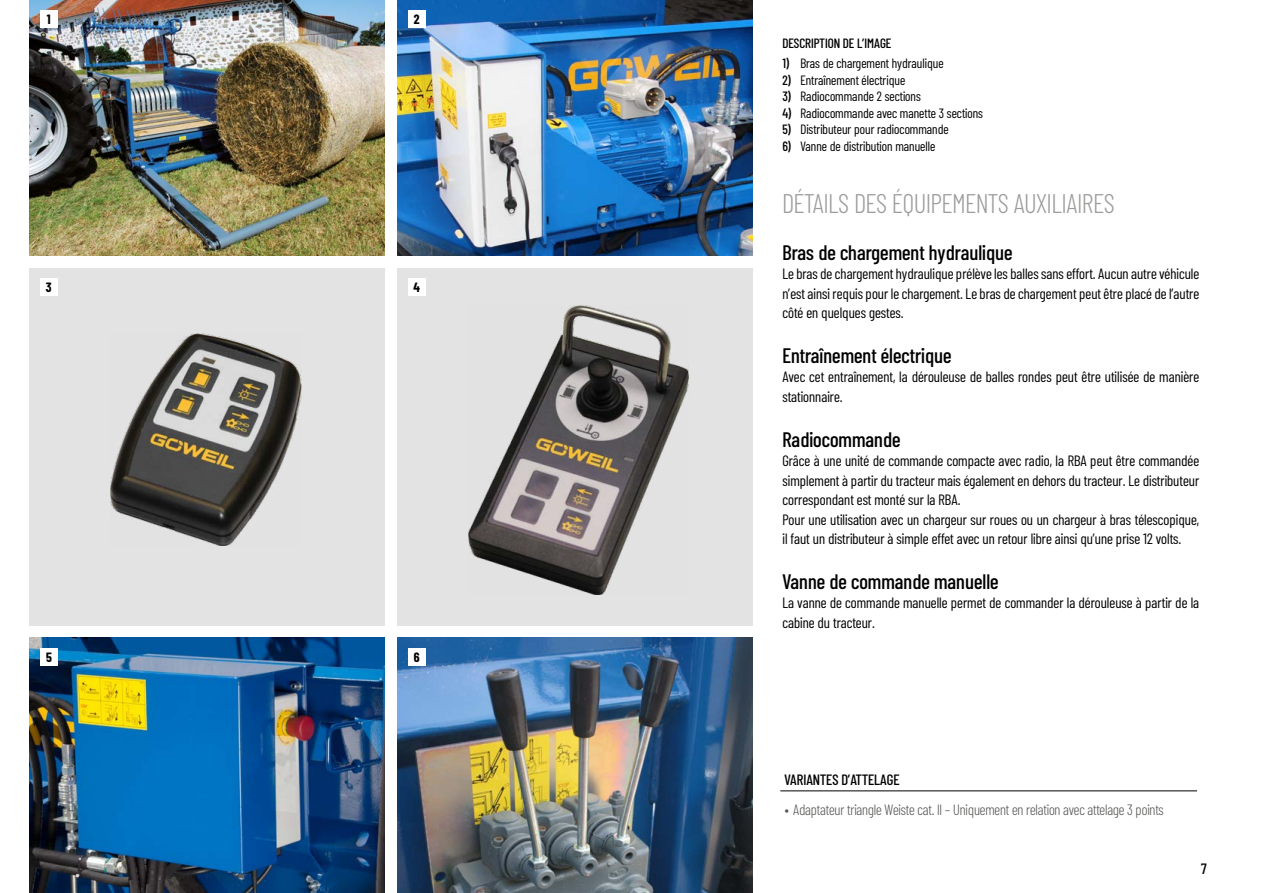
<style>
.page{position:relative;width:1263px;height:893px;background:#fff}
.page>*{position:absolute;margin:0;border:0;box-sizing:border-box;transform-origin:0 0}
.t1{font:300 27px "Barlow Condensed";color:#9d9d9c}
.t2{font:500 21px "Barlow Condensed";color:#000}
.t3{font:15px/19.5px "Barlow Condensed";color:#000}
.t4{font:300 15px "Barlow Condensed";letter-spacing:-.01em;color:#575756}
.t5{font:500 15px "Barlow Condensed";color:#000}
.t6{font:13.5px "Barlow Condensed";color:#000}
.t7{font:500 13.5px "Barlow Condensed";color:#000}
.t8{font:700 13.5px "Barlow Condensed";color:#000}
.s1{font-weight:500}
</style>
<div class="page">
<img style="left:30px;top:0;width:355px;height:255px">
<div style="left:29px;top:268px;width:355px;height:357px;background:#e3e3e3"></div>
<img style="left:29px;top:638px;width:355px;height:255px">
<div style="left:398px;top:268px;width:355px;height:357px;background:#e3e3e3"></div>
<div style="left:40px;top:279px;width:17px;height:17px;background:#fff"></div>
<div style="left:40px;top:11px;width:17px;height:17px;background:#fff"></div>
<img style="left:398px;top:638px;width:355px;height:255px">
<div style="left:408px;top:279px;width:17px;height:17px;background:#fff"></div>
<img style="left:469px;top:305px;width:219px;height:289px">
<img style="left:111px;top:334px;width:190px;height:211px">
<div style="left:408px;top:648px;width:17px;height:17px;background:#fff"></div>
<div style="left:40px;top:648px;width:17px;height:17px;background:#fff"></div>
<img style="left:398px;top:0;width:355px;height:255px">
<div style="left:408px;top:11px;width:17px;height:17px;background:#fff"></div>
<hr style="left:780px;top:791px;width:417px;height:1px;background:#000">
<p class="t8" style="left:47px;top:10px;width:5px">1</p>
<p class="t8" style="left:46px;top:278px;width:7px">3</p>
<p class="t8" style="left:414px;top:10px;width:7px">2</p>
<p class="t8" style="left:413px;top:278px;width:8px">4</p>
<p class="t8" style="left:46px;top:647px;width:7px">5</p>
<p class="t8" style="left:414px;top:647px;width:7px">6</p>
<p class="t8" style="left:414px;top:647px;width:7px">2</p>
<p class="t7" style="left:782px;top:33px;width:110px">DESCRIPTION DE L’IMAGE</p>
<p class="t6" style="left:782px;top:54px;width:163px"><span class="s1">1)</span> Bras de chargement hydraulique</p>
<p class="t6" style="left:782px;top:70px;width:124px"><span class="s1">2)</span> Entraînement électrique</p>
<p class="t6" style="left:782px;top:87px;width:140px"><span class="s1">3)</span> Radiocommande 2 sections</p>
<p class="t6" style="left:782px;top:103px;width:202px"><span class="s1">4)</span> Radiocommande avec manette 3 sections</p>
<p class="t6" style="left:782px;top:120px;width:168px"><span class="s1">5)</span> Distributeur pour radiocommande</p>
<p class="t6" style="left:782px;top:136px;width:154px"><span class="s1">6)</span> Vanne de distribution manuelle</p>
<h1 class="t1" style="left:782px;top:184px;width:334px">DÉTAILS DES ÉQUIPEMENTS AUXILIAIRES</h1>
<h2 class="t2" style="left:782px;top:237px;width:232px">Bras de chargement hydraulique</h2>
<p class="t3" style="left:782px;top:263px;width:418px;text-align:justify">Le bras de chargement hydraulique prélève les balles sans effort. Aucun autre véhicule n’est ainsi requis pour le chargement. Le bras de chargement peut être placé de l’autre côté en quelques gestes.</p>
<h2 class="t2" style="left:782px;top:340px;width:171px">Entraînement électrique</h2>
<p class="t3" style="left:782px;top:366px;width:418px">Avec cet entraînement, la dérouleuse de balles rondes peut être utilisée de manière stationnaire.</p>
<h2 class="t2" style="left:782px;top:424px;width:120px">Radiocommande</h2>
<p class="t3" style="left:782px;top:450px;width:418px">Grâce à une unité de commande compacte avec radio, la RBA peut être commandée simplement à partir du tracteur mais également en dehors du tracteur. Le distributeur correspondant est monté sur la RBA.<br>Pour une utilisation avec un chargeur sur roues ou un chargeur à bras télescopique, il faut un distributeur à simple effet avec un retour libre ainsi qu’une prise 12 volts.</p>
<h2 class="t2" style="left:782px;top:566px;width:218px">Vanne de commande manuelle</h2>
<p class="t3" style="left:782px;top:592px;width:418px">La vanne de commande manuelle permet de commander la dérouleuse à partir de la cabine du tracteur.</p>
<p class="t5" style="left:784px;top:768px;width:116px">VARIANTES D’ATTELAGE</p>
<p class="t4" style="left:784px;top:799px;width:381px">• Adaptateur triangle Weiste cat. II – Uniquement en relation avec attelage 3 points</p>
<p class="t5" style="left:1201px;top:858px;width:7px">7</p>
</div>
